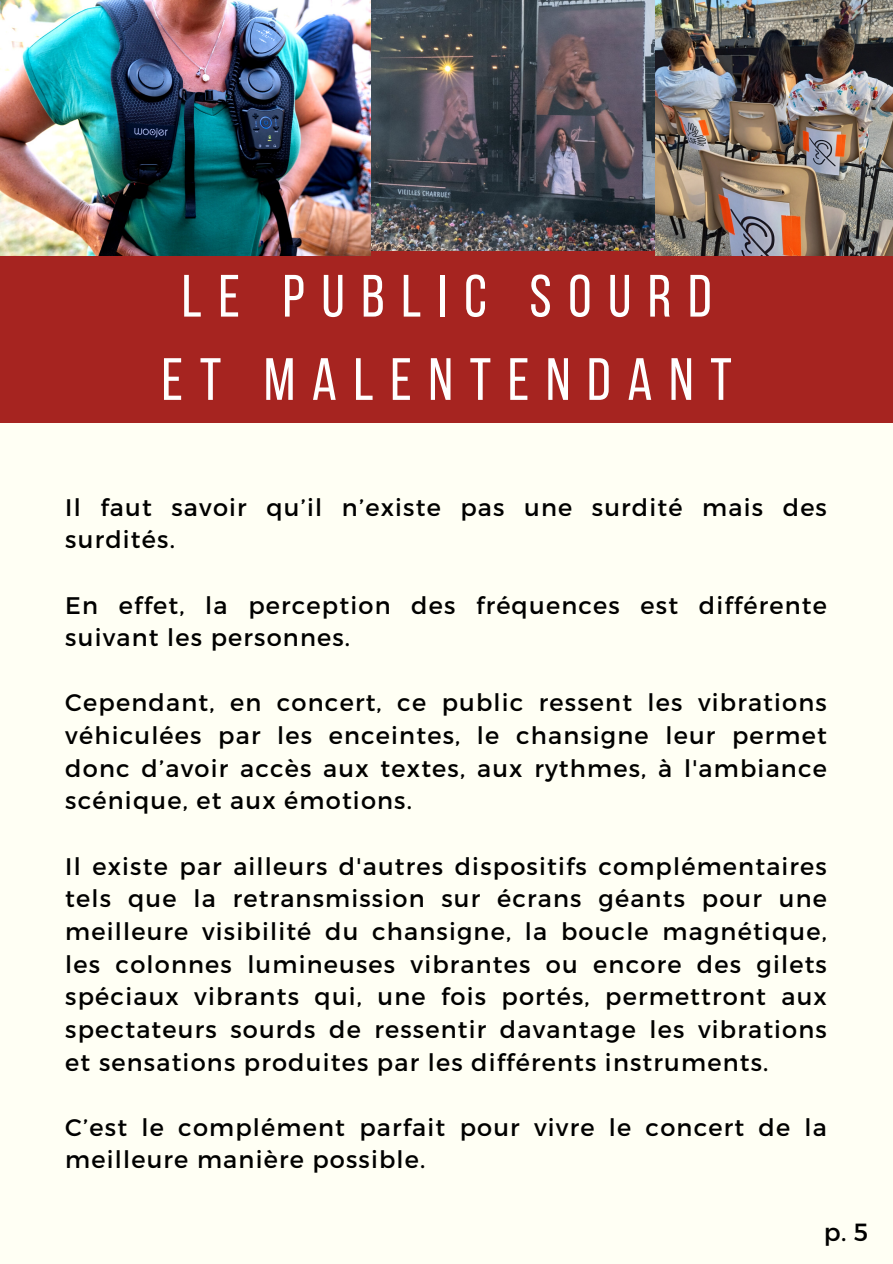
<style>
.page{position:relative;width:893px;height:1264px;background:#fff}
.page>*{position:absolute;margin:0;border:0;box-sizing:border-box;transform-origin:0 0}
.t1{font:59.55px "Bebas Neue";letter-spacing:.28em;color:#fff}
.t2{font:24.75px "Montserrat";color:#000}
.t3{font:24px/32.7px "Montserrat";letter-spacing:.05em;color:#000}
</style>
<div class="page">
<div style="left:0;top:0;width:892px;height:1263px;background:#fffff4"></div>
<img style="left:370px;top:0;width:285px;height:251px">
<div style="left:0;top:251px;width:892px;height:171px;background:#a62420"></div>
<img style="left:0;top:0;width:370px;height:255px">
<img style="left:655px;top:0;width:237px;height:255px">
<p class="t1" style="left:182px;top:272px;width:531px">LE PUBLIC SOURD</p>
<p class="t1" style="left:162px;top:355px;width:571px">ET MALENTENDANT</p>
<p class="t3" style="left:65px;top:489px;width:763px">Il faut savoir qu’il n’existe pas une surdité mais des surdités.</p>
<p class="t3" style="left:65px;top:587px;width:763px">En effet, la perception des fréquences est différente suivant les personnes.</p>
<p class="t3" style="left:65px;top:685px;width:763px;text-align:justify">Cependant, en concert, ce public ressent les vibrations véhiculées par les enceintes, le chansigne leur permet donc d’avoir accès aux textes, aux rythmes, à l'ambiance scénique, et aux émotions.</p>
<p class="t3" style="left:65px;top:848px;width:763px;text-align:justify">Il existe par ailleurs d'autres dispositifs complémentaires tels que la retransmission sur écrans géants pour une meilleure visibilité du chansigne, la boucle magnétique, les colonnes lumineuses vibrantes ou encore des gilets spéciaux vibrants qui, une fois portés, permettront aux spectateurs sourds de ressentir davantage les vibrations et sensations produites par les différents instruments.</p>
<p class="t3" style="left:65px;top:1109px;width:763px">C’est le complément parfait pour vivre le concert de la meilleure manière possible.</p>
<p class="t2" style="left:823px;top:1215px;width:46px">p. 5</p>
</div>
